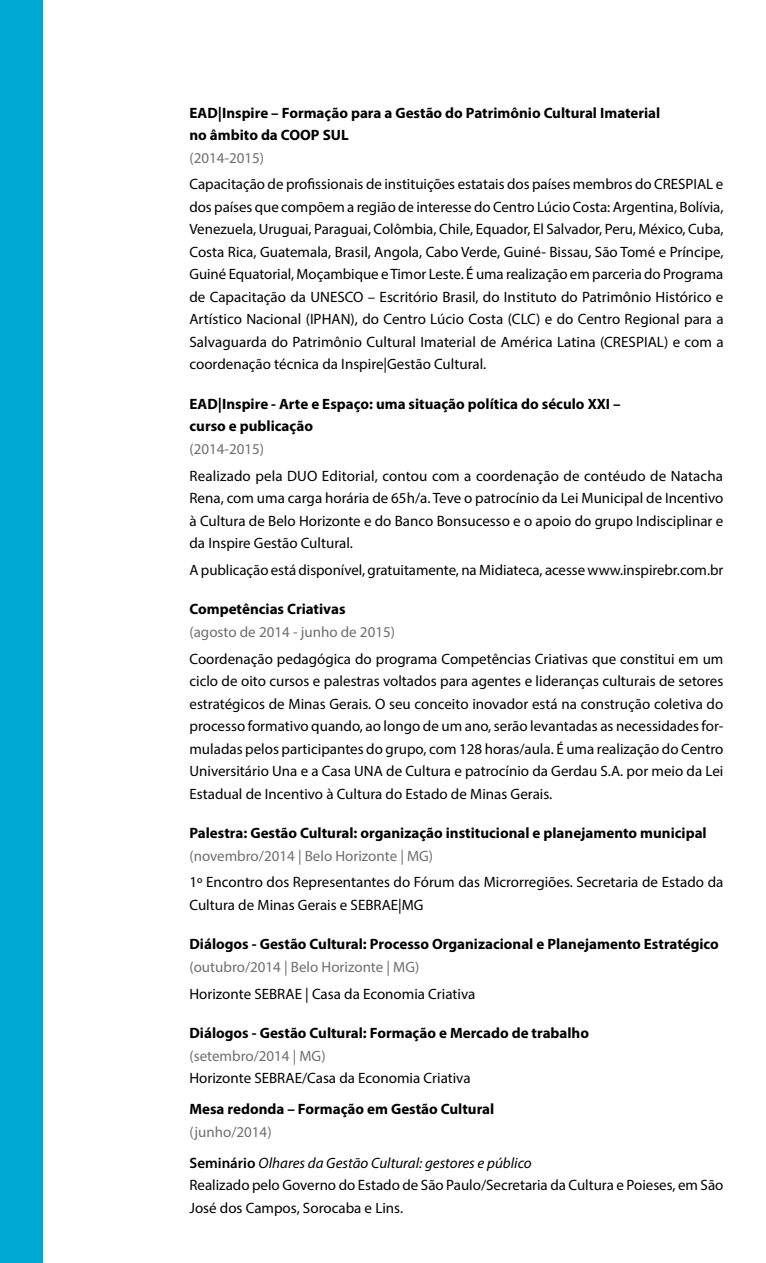
<style>
.page{position:relative;width:766px;height:1263px;background:#fff}
.page>*{position:absolute;margin:0;border:0;box-sizing:border-box;transform-origin:0 0}
.t1{font:15px/22.5px "Myriad Pro";color:#000;text-align:justify}
.t2{font:700 15px/22.5px "Myriad Pro";color:#000}
.t3{font:15px "Myriad Pro";color:#6d6e71}
.t4{font:italic 15px/31px "Myriad Pro";color:#000}
.s1{font-style:normal;color:#6d6e71}
.s2{font-weight:600;font-style:normal}
</style>
<div class="page">
<div style="left:0;top:0;width:43px;height:1263px;background:#00a8d4"></div>
<p class="t2" style="left:189px;top:101px;width:472px">EAD|Inspire – Formação para a Gestão do Patrimônio Cultural Imaterial no âmbito da COOP SUL</p>
<p class="t3" style="left:189px;top:148px;width:76px">(2014-2015)</p>
<p class="t1" style="left:189px;top:173px;width:535px">Capacitação de profissionais de instituições estatais dos países membros do CRESPIAL e dos países que compõem a região de interesse do Centro Lúcio Costa: Argentina, Bolívia, Venezuela, Uruguai, Paraguai, Colômbia, Chile, Equador, El Salvador, Peru, México, Cuba, Costa Rica, Guatemala, Brasil, Angola, Cabo Verde, Guiné- Bissau, São Tomé e Príncipe, Guiné Equatorial, Moçambique e Timor Leste. É uma realização em parceria do Programa de Capacitação da UNESCO – Escritório Brasil, do Instituto do Patrimônio Histórico e Artístico Nacional (IPHAN), do Centro Lúcio Costa (CLC) e do Centro Regional para a Salvaguarda do Patrimônio Cultural Imaterial de América Latina (CRESPIAL) e com a coordenação técnica da Inspire|Gestão Cultural.</p>
<p class="t2" style="left:189px;top:392px;width:432px">EAD|Inspire - Arte e Espaço: uma situação política do século XXI – curso e publicação</p>
<p class="t3" style="left:189px;top:440px;width:76px">(2014-2015)</p>
<p class="t1" style="left:189px;top:464px;width:535px">Realizado pela DUO Editorial, contou com a coordenação de contéudo de Natacha Rena, com uma carga horária de 65h/a. Teve o patrocínio da Lei Municipal de Incentivo à Cultura de Belo Horizonte e do Banco Bonsucesso e o apoio do grupo Indisciplinar e da Inspire Gestão Cultural.</p>
<p class="t1" style="left:189px;top:558px;width:535px">A publicação está disponível, gratuitamente, na Midiateca, acesse www.inspirebr.com.br</p>
<p class="t2" style="left:189px;top:598px;width:157px">Competências Criativas</p>
<p class="t3" style="left:189px;top:623px;width:207px">(agosto de 2014 - junho de 2015)</p>
<p class="t1" style="left:189px;top:647px;width:535px">Coordenação pedagógica do programa Competências Criativas que constitui em um ciclo de oito cursos e palestras voltados para agentes e lideranças culturais de setores estratégicos de Minas Gerais. O seu conceito inovador está na construção coletiva do processo formativo quando, ao longo de um ano, serão levantadas as necessidades for&shy;muladas pelos participantes do grupo, com 128 horas/aula. É uma realização do Centro Universitário Una e a Casa UNA de Cultura e patrocínio da Gerdau S.A. por meio da Lei Estadual de Incentivo à Cultura do Estado de Minas Gerais.</p>
<p class="t2" style="left:189px;top:821px;width:518px">Palestra: Gestão Cultural: organização institucional e planejamento municipal</p>
<p class="t3" style="left:189px;top:846px;width:245px">(novembro/2014 | Belo Horizonte | MG)</p>
<p class="t1" style="left:189px;top:871px;width:535px">1º Encontro dos Representantes do Fórum das Microrregiões. Secretaria de Estado da<br>Cultura de Minas Gerais e SEBRAE|MG</p>
<p class="t2" style="left:189px;top:933px;width:530px">Diálogos - Gestão Cultural: Processo Organizacional e Planejamento Estratégico</p>
<p class="t3" style="left:189px;top:958px;width:231px">(outubro/2014 | Belo Horizonte | MG)</p>
<p class="t1" style="left:189px;top:982px;width:287px">Horizonte SEBRAE | Casa da Economia Criativa</p>
<p class="t2" style="left:189px;top:1021px;width:401px">Diálogos - Gestão Cultural: Formação e Mercado de trabalho</p>
<p class="t3" style="left:189px;top:1046px;width:138px">(setembro/2014 | MG)</p>
<p class="t1" style="left:189px;top:1067px;width:283px">Horizonte SEBRAE/Casa da Economia Criativa</p>
<p class="t2" style="left:189px;top:1097px;width:306px">Mesa redonda – Formação em Gestão Cultural</p>
<p class="t4" style="left:189px;top:1116px;width:343px"><span class="s1">(junho/2014)<br></span><span class="s2">Seminário</span> Olhares da Gestão Cultural: gestores e público</p>
<p class="t1" style="left:189px;top:1174px;width:535px">Realizado pelo Governo do Estado de São Paulo/Secretaria da Cultura e Poieses, em São<br>José dos Campos, Sorocaba e Lins.</p>
</div>
